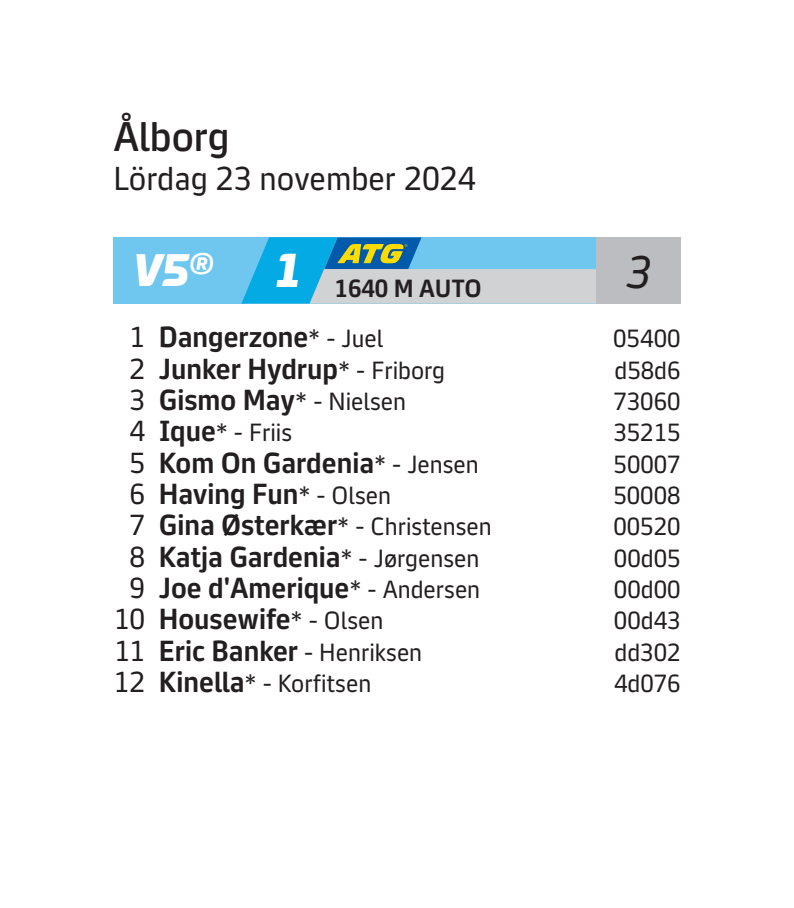
<style>
.page{position:relative;width:794px;height:908px;background:#fff}
.page>*{position:absolute;margin:0;border:0;box-sizing:border-box;transform-origin:0 0}
.t1{font:46px "ATG Rubrik";color:#fff}
.t2{font:44px "ATG Rubrik";color:#fff}
.t3{font:italic 44px "ATG Text";color:#231f20}
.t4{font:500 40px "ATG Text";color:#231f20}
.t5{font:32px "ATG Text";color:#231f20}
.HorseAndRider{font:700 28px "ATG Text";color:#231f20}
.S_REKORD{font:28px "ATG Text";color:#231f20}
.HorseAndRider-2{font:24px "ATG Text";color:#231f20}
.S_REKORD-2{font:24px "ATG Text";color:#231f20}
.t6{font:700 24px "ATG Text";color:#231f20}
.s1{font-weight:400;font-size:24px}
.s2{font-weight:700;font-size:28px}
</style>
<div class="page">
<div style="left:595px;top:237px;width:85px;height:66px;background:#bcbdc0"></div>
<svg style="left:113px;top:237px;width:483px;height:66px;background:#79bfdb"></svg>
<p class="t4" style="left:113px;top:113px;width:118px">Ålborg</p>
<p class="t5" style="left:113px;top:159px;width:364px">Lördag 23 november 2024</p>
<p class="t2" style="left:134px;top:244px;width:80px">V5®</p>
<p class="t1" style="left:277px;top:243px;width:25px">1</p>
<p class="t6" style="left:334px;top:274px;width:149px">1640 M AUTO</p>
<p class="t3" style="left:626px;top:246px;width:26px">3</p>
<p class="S_REKORD" style="left:129px;top:320px;width:17px">1</p>
<p class="HorseAndRider" style="left:159px;top:320px;width:226px">Dangerzone<span class="s1">* - Juel</span></p>
<p class="S_REKORD-2" style="left:613px;top:324px;width:69px">05400</p>
<p class="S_REKORD" style="left:129px;top:352px;width:17px">2</p>
<p class="HorseAndRider" style="left:159px;top:351px;width:288px">Junker Hydrup<span class="s1">* - Friborg</span></p>
<p class="S_REKORD-2" style="left:614px;top:356px;width:67px">d58d6</p>
<p class="S_REKORD" style="left:129px;top:383px;width:17px">3</p>
<p class="HorseAndRider-2" style="left:159px;top:387px;width:249px"><span class="s2">Gismo May</span>* - Nielsen</p>
<p class="S_REKORD-2" style="left:613px;top:387px;width:69px">73060</p>
<p class="S_REKORD" style="left:129px;top:414px;width:17px">4</p>
<p class="HorseAndRider-2" style="left:159px;top:418px;width:135px"><span class="s2">Ique</span>* - Friis</p>
<p class="S_REKORD-2" style="left:613px;top:418px;width:69px">35215</p>
<p class="S_REKORD" style="left:129px;top:446px;width:17px">5</p>
<p class="HorseAndRider" style="left:159px;top:445px;width:321px">Kom On Gardenia<span class="s1">* - Jensen</span></p>
<p class="S_REKORD-2" style="left:613px;top:449px;width:68px">50007</p>
<p class="S_REKORD" style="left:129px;top:477px;width:17px">6</p>
<p class="HorseAndRider" style="left:159px;top:477px;width:234px">Having Fun<span class="s1">* - Olsen</span></p>
<p class="S_REKORD-2" style="left:613px;top:481px;width:69px">50008</p>
<p class="S_REKORD" style="left:129px;top:508px;width:17px">7</p>
<p class="HorseAndRider-2" style="left:159px;top:512px;width:334px"><span class="s2">Gina Østerkær</span>* - Christensen</p>
<p class="S_REKORD-2" style="left:613px;top:512px;width:69px">00520</p>
<p class="S_REKORD" style="left:129px;top:540px;width:17px">8</p>
<p class="HorseAndRider" style="left:159px;top:539px;width:322px">Katja Gardenia<span class="s1">* - Jørgensen</span></p>
<p class="S_REKORD-2" style="left:614px;top:543px;width:68px">00d05</p>
<p class="S_REKORD" style="left:129px;top:571px;width:17px">9</p>
<p class="HorseAndRider" style="left:159px;top:570px;width:323px">Joe d'Amerique<span class="s1">* - Andersen</span></p>
<p class="S_REKORD-2" style="left:614px;top:575px;width:68px">00d00</p>
<p class="S_REKORD" style="left:114px;top:602px;width:33px">10</p>
<p class="HorseAndRider" style="left:159px;top:602px;width:226px">Housewife<span class="s1">* - Olsen</span></p>
<p class="S_REKORD-2" style="left:614px;top:606px;width:68px">00d43</p>
<p class="S_REKORD" style="left:114px;top:633px;width:32px">11</p>
<p class="HorseAndRider" style="left:159px;top:633px;width:265px">Eric Banker <span class="s1">- Henriksen</span></p>
<p class="S_REKORD-2" style="left:614px;top:637px;width:67px">dd302</p>
<p class="S_REKORD" style="left:114px;top:665px;width:33px">12</p>
<p class="HorseAndRider-2" style="left:159px;top:669px;width:214px"><span class="s2">Kinella</span>* - Korfitsen</p>
<p class="S_REKORD-2" style="left:614px;top:669px;width:68px">4d076</p>
</div>
